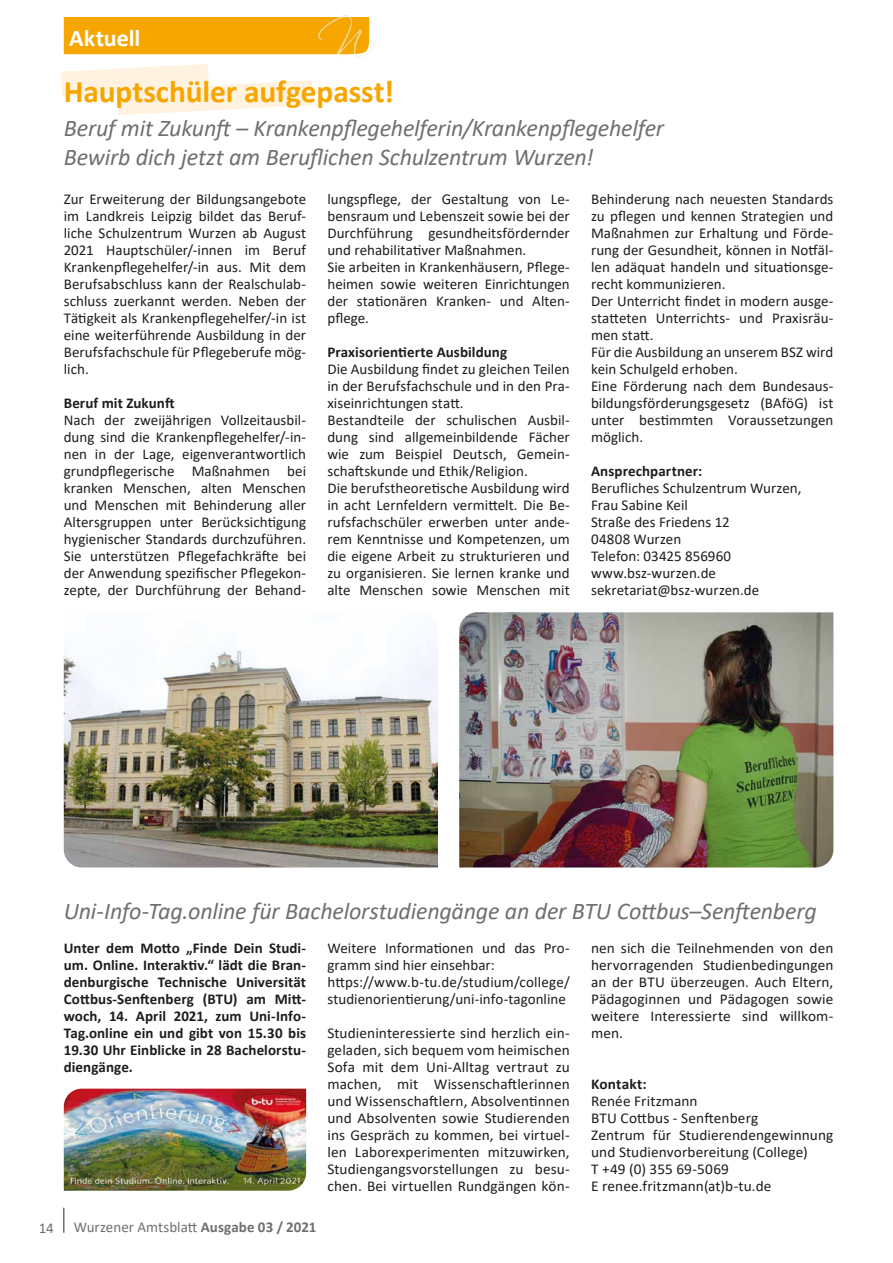
<style>
.page{position:relative;width:893px;height:1263px;background:#fff}
.page>*{position:absolute;margin:0;border:0;box-sizing:border-box;transform-origin:0 0}
.t1{font:700 31.5px "Calibri";letter-spacing:-.005em;color:#f7a600}
.t2{font:italic 24px/28.5px "Calibri";letter-spacing:-.01em;color:#706f6f}
.t3{font:700 24px "Calibri";letter-spacing:-.005em;color:#fff}
.t4{font:15px/17px "Calibri";letter-spacing:.005em;color:#1d1d1b}
.t5{font:700 15px/17px "Calibri";letter-spacing:.005em;color:#1d1d1b;text-align:justify}
.t6{font:15px "Calibri";color:#706f6f}
.s1{font-weight:700}
</style>
<div class="page">
<hr style="left:63px;top:1208px;width:2px;height:25px;background:#706f6f">
<div style="left:64px;top:17px;width:250px;height:38px;background:#f7a600"></div>
<img style="left:314px;top:15px;width:60px;height:44px">
<svg style="left:61px;top:64px;width:252px;height:51px"></svg>
<img style="left:459px;top:612px;width:374px;height:255px">
<img style="left:64px;top:639px;width:374px;height:228px">
<img style="left:64px;top:1089px;width:242px;height:102px">
<h2 class="t3" style="left:69px;top:21px;width:73px">Aktuell</h2>
<h2 class="t3" style="left:69px;top:21px;width:66px">Rubrik</h2>
<h1 class="t1" style="left:64px;top:69px;width:332px">Hauptschüler aufgepasst!</h1>
<h2 class="t2" style="left:64px;top:113px;width:602px">Beruf mit Zukunft – Krankenpflegehelferin/Krankenpflegehelfer<br>Bewirb dich jetzt am Beruflichen Schulzentrum Wurzen!</h2>
<p class="t4" style="left:64px;top:190px;width:244px;text-align:justify">Zur Erweiterung der Bildungsangebote im Landkreis Leipzig bildet das Beruf&shy;liche Schulzentrum Wurzen ab August 2021 Hauptschüler/-innen im Beruf Krankenpflegehelfer/-in aus. Mit dem Berufsabschluss kann der Realschulab&shy;schluss zuerkannt werden. Neben der Tätigkeit als Krankenpflegehelfer/-in ist eine weiterführende Ausbildung in der Berufsfachschule für Pflegeberufe mög&shy;lich.</p>
<p class="t5" style="left:64px;top:395px;width:112px">Beruf mit Zukunft</p>
<p class="t4" style="left:64px;top:411px;width:244px;text-align:justify">Nach der zweijährigen Vollzeitausbil&shy;dung sind die Krankenpflegehelfer/-in&shy;nen in der Lage, eigenverantwortlich grundpflegerische Maßnahmen bei kranken Menschen, alten Menschen und Menschen mit Behinderung aller Altersgruppen unter Berücksichtigung hygienischer Standards durchzuführen.<br>Sie unterstützen Pflegefachkräfte bei der Anwendung spezifischer Pflegekon&shy;zepte, der Durchführung der Behand-</p>
<p class="t4" style="left:327px;top:190px;width:244px">lungspflege, der Gestaltung von Le&shy;bensraum und Lebenszeit sowie bei der Durchführung gesundheitsfördernder und rehabilitativer Maßnahmen.<br>Sie arbeiten in Krankenhäusern, Pflege&shy;heimen sowie weiteren Einrichtungen der stationären Kranken- und Alten&shy;pflege.</p>
<p class="t5" style="left:327px;top:344px;width:181px">Praxisorientierte Ausbildung</p>
<p class="t4" style="left:327px;top:360px;width:244px">Die Ausbildung findet zu gleichen Teilen in der Berufsfachschule und in den Pra&shy;xiseinrichtungen statt.<br>Bestandteile der schulischen Ausbil&shy;dung sind allgemeinbildende Fächer wie zum Beispiel Deutsch, Gemein&shy;schaftskunde und Ethik/Religion.<br>Die berufstheoretische Ausbildung wird in acht Lernfeldern vermittelt. Die Be&shy;rufsfachschüler erwerben unter ande&shy;rem Kenntnisse und Kompetenzen, um die eigene Arbeit zu strukturieren und zu organisieren. Sie lernen kranke und alte Menschen sowie Menschen mit</p>
<p class="t4" style="left:591px;top:190px;width:244px">Behinderung nach neuesten Standards zu pflegen und kennen Strategien und<br>Maßnahmen zur Erhaltung und Förde&shy;rung der Gesundheit, können in Notfäl&shy;len adäquat handeln und situationsge&shy;recht kommunizieren.<br>Der Unterricht findet in modern ausge&shy;statteten Unterrichts- und Praxisräu&shy;men statt.<br>Für die Ausbildung an unserem BSZ wird kein Schulgeld erhoben.<br>Eine Förderung nach dem Bundesaus&shy;bildungsförderungsgesetz (BAföG) ist unter bestimmten Voraussetzungen möglich.</p>
<p class="t5" style="left:591px;top:463px;width:113px">Ansprechpartner:</p>
<p class="t4" style="left:591px;top:480px;width:212px">Berufliches Schulzentrum Wurzen,<br>Frau Sabine Keil<br>Straße des Friedens 12<br>04808 Wurzen<br>Telefon: 03425 856960 www.bsz-wurzen.de sekretariat@bsz-wurzen.de</p>
<h2 class="t2" style="left:64px;top:895px;width:754px">Uni-Info-Tag.online für Bachelorstudiengänge an der BTU Cottbus–Senftenberg</h2>
<p class="t5" style="left:64px;top:939px;width:244px">Unter dem Motto „Finde Dein Studi&shy;um. Online. Interaktiv.“ lädt die Bran&shy;denburgische Technische Universität Cottbus-Senftenberg (BTU) am Mitt&shy;woch, 14. April 2021, zum Uni-Info-Tag.online ein und gibt von 15.30 bis 19.30 Uhr Einblicke in 28 Bachelorstu&shy;diengänge.</p>
<p class="t4" style="left:327px;top:939px;width:244px">Weitere Informationen und das Pro&shy;gramm sind hier einsehbar: https://www.b-tu.de/studium/college/ studienorientierung/uni-info-tagonline</p>
<p class="t4" style="left:591px;top:939px;width:244px;text-align:justify">nen sich die Teilnehmenden von den hervorragenden Studienbedingungen an der BTU überzeugen. Auch Eltern, Pädagoginnen und Pädagogen sowie weitere Interessierte sind willkom&shy;men.</p>
<p class="t4" style="left:327px;top:1024px;width:244px;text-align:justify">Studieninteressierte sind herzlich ein&shy;geladen, sich bequem vom heimischen Sofa mit dem Uni-Alltag vertraut zu machen, mit Wissenschaftlerinnen und Wissenschaftlern, Absolventinnen und Absolventen sowie Studierenden ins Gespräch zu kommen, bei virtuel&shy;len Laborexperimenten mitzuwirken, Studiengangsvorstellungen zu besu&shy;chen. Bei virtuellen Rundgängen kön-</p>
<p class="t5" style="left:591px;top:1075px;width:57px">Kontakt:</p>
<p class="t4" style="left:591px;top:1092px;width:244px">Renée Fritzmann<br>BTU Cottbus - Senftenberg<br>Zentrum für Studierendengewinnung und Studienvorbereitung (College)<br>T +49 (0) 355 69-5069<br>E renee.fritzmann(at)b-tu.de</p>
<p class="t6" style="left:39px;top:1217px;width:17px">14</p>
<p class="t6" style="left:74px;top:1217px;width:244px">Wurzener Amtsblatt <span class="s1">Ausgabe 03 / 2021</span></p>
</div>
